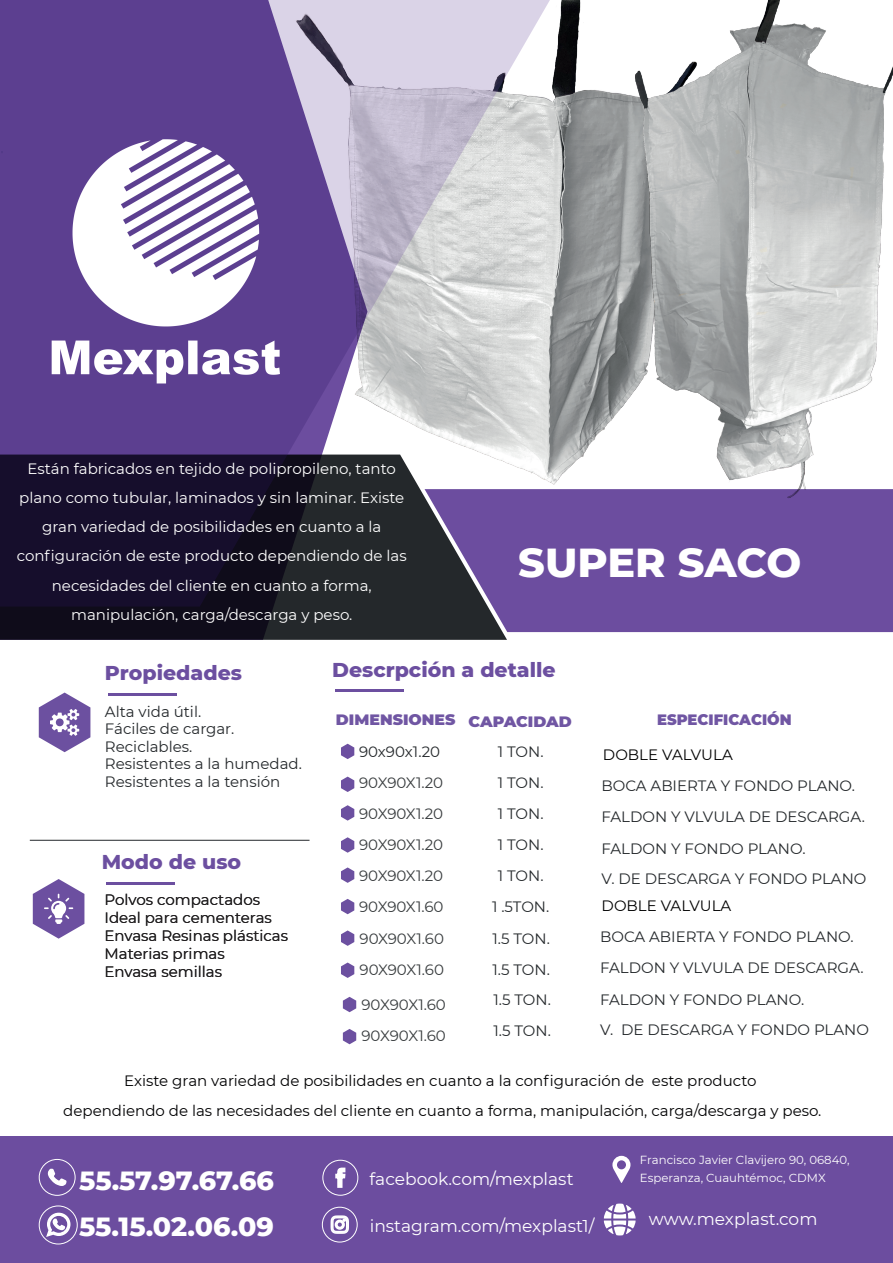
<style>
.page{position:relative;width:893px;height:1263px;background:#fff}
.page>*{position:absolute;margin:0;border:0;box-sizing:border-box;transform-origin:0 0}
.t1{font:800 41.25px "Montserrat";color:#fff}
.t2{font:800 26.85px "Montserrat";color:#fff}
.t3{font:800 20.4px "Montserrat";color:#6c4fa0}
.t4{font:17.1px "Montserrat";color:#fff}
.t5{font:15px/31px "Montserrat";color:#24282b}
.t6{font:15px/29.2px "Montserrat";color:#fff;text-align:center}
.t7{font:15px/29.2px "Montserrat";color:#000002;text-align:center}
.t8{font:15px/31px "Montserrat";color:#373b3d;text-align:justify}
.t9{font:15px "Montserrat";color:#000}
.t10{font:900 15px "Montserrat";color:#7056a3;scale:1.05 1}
.t11{font:900 15px "Montserrat";color:#7056a3}
.t12{font:11.7px "Montserrat";color:#fff}
</style>
<div class="page">
<div style="left:0;top:1137px;width:893px;height:126px;background:#6c4d9f"></div>
<svg style="left:604px;top:1203px;width:32px;height:32px"></svg>
<svg style="left:612px;top:1156px;width:18px;height:27px"></svg>
<div style="left:322px;top:1207px;width:36px;height:35px;border:1px solid #fff;border-radius:50%"></div>
<svg style="left:330px;top:1215px;width:19px;height:19px"></svg>
<div style="left:323px;top:1160px;width:35px;height:35px;border:1px solid #fff;border-radius:50%"></div>
<svg style="left:335px;top:1167px;width:11px;height:21px"></svg>
<div style="left:39px;top:1159px;width:36px;height:37px;border:1px solid #fff;border-radius:50%"></div>
<svg style="left:47px;top:1168px;width:20px;height:18px"></svg>
<div style="left:39px;top:1205px;width:39px;height:39px;border:1px solid #fff;border-radius:50%"></div>
<svg style="left:45px;top:1212px;width:26px;height:33px"></svg>
<img style="left:555px;top:0;width:338px;height:489px">
<svg style="left:341px;top:805px;width:13px;height:16px"></svg>
<svg style="left:341px;top:837px;width:13px;height:16px"></svg>
<svg style="left:341px;top:744px;width:13px;height:15px"></svg>
<svg style="left:341px;top:777px;width:13px;height:15px"></svg>
<svg style="left:341px;top:867px;width:13px;height:16px"></svg>
<svg style="left:39px;top:692px;width:51px;height:60px"></svg>
<hr style="left:106px;top:882px;width:69px;height:3px;background:#6c4fa0">
<svg style="left:33px;top:879px;width:51px;height:60px"></svg>
<div style="left:367px;top:607px;width:140px;height:33px;background:#24282b"></div>
<hr style="left:30px;top:840px;width:280px;height:1px;background:#24282b">
<hr style="left:108px;top:693px;width:68px;height:3px;background:#6c4fa0">
<hr style="left:335px;top:689px;width:68px;height:3px;background:#6c4fa0">
<svg style="left:341px;top:930px;width:13px;height:16px"></svg>
<svg style="left:341px;top:962px;width:13px;height:16px"></svg>
<svg style="left:341px;top:899px;width:13px;height:15px"></svg>
<svg style="left:343px;top:997px;width:13px;height:15px"></svg>
<svg style="left:343px;top:1029px;width:13px;height:15px"></svg>
<svg style="left:367px;top:0;width:185px;height:607px;background:#c6c5cb"></svg>
<svg style="left:0;top:0;width:367px;height:640px;background:#4c3c6c"></svg>
<svg style="left:425px;top:489px;width:468px;height:143px;background:#674b96"></svg>
<img style="left:30px;top:120px;width:272px;height:271px">
<p class="t6" style="left:17px;top:453px;width:391px">Están fabricados en tejido de polipropileno, tanto plano como tubular, laminados y sin laminar. Existe gran variedad de posibilidades en cuanto a la configuración de este producto dependiendo de las necesidades del cliente en cuanto a forma, manipulación, carga/descarga y peso.</p>
<h1 class="t1" style="left:518px;top:532px;width:284px">SUPER SACO</h1>
<h3 class="t3" style="left:105px;top:658px;width:139px">Propiedades</h3>
<p class="t5" style="left:105px;top:702px;width:199px;line-height:17.5px">Alta vida útil.<br>Fáciles de cargar.<br>Reciclables.<br>Resistentes a la humedad.<br>Resistentes a la tensión</p>
<h3 class="t3" style="left:102px;top:846px;width:141px">Modo de uso</h3>
<p class="t5" style="left:104px;top:890px;width:185px;line-height:18px">Polvos compactados<br>Ideal para cementeras<br>Envasa Resinas plásticas<br>Materias primas<br>Envasa semillas</p>
<h3 class="t3" style="left:332px;top:655px;width:225px">Descrpción a detalle</h3>
<p class="t10" style="left:336px;top:709px;width:226px">DIMENSIONES CAPACIDAD</p>
<p class="t11" style="left:657px;top:708px;width:136px">ESPECIFICACIÓN</p>
<p class="t9" style="left:603px;top:744px;width:131px">DOBLE VALVULA</p>
<p class="t5" style="left:601px;top:769px;width:265px">BOCA ABIERTA Y FONDO PLANO.<br>FALDON Y VLVULA DE DESCARGA.</p>
<p class="t5" style="left:601px;top:833px;width:266px;line-height:29.5px">FALDON Y FONDO PLANO.<br>V. DE DESCARGA Y FONDO PLANO</p>
<p class="t9" style="left:602px;top:895px;width:131px">DOBLE VALVULA</p>
<p class="t5" style="left:600px;top:920px;width:265px">BOCA ABIERTA Y FONDO PLANO.<br>FALDON Y VLVULA DE DESCARGA.</p>
<p class="t5" style="left:600px;top:984px;width:270px;line-height:29.5px">FALDON Y FONDO PLANO.<br>V. DE DESCARGA Y FONDO PLANO</p>
<p class="t5" style="left:359px;top:735px;width:83px">90x90x1.20</p>
<p class="t8" style="left:359px;top:766px;width:86px">90X90X1.20<br>90X90X1.20<br>90X90X1.20<br>90X90X1.20<br>90X90X1.60<br>90X90X1.60<br>90X90X1.60</p>
<p class="t5" style="left:492px;top:736px;width:59px;text-align:center">1 TON.<br>1 TON.<br>1 TON.<br>1 TON.<br>1 TON.<br>1 .5TON.<br>1.5 TON.<br>1.5 TON.</p>
<p class="t5" style="left:493px;top:983px;width:59px">1.5 TON.<br>1.5 TON.</p>
<p class="t8" style="left:361px;top:988px;width:86px">90X90X1.60<br>90X90X1.60</p>
<p class="t7" style="left:63px;top:1066px;width:760px">Existe gran variedad de posibilidades en cuanto a la configuración de este producto<br>dependiendo de las necesidades del cliente en cuanto a forma, manipulación, carga/descarga y peso.</p>
<p class="t12" style="left:640px;top:1152px;width:211px">Francisco Javier Clavijero 90, 06840,</p>
<p class="t4" style="left:370px;top:1167px;width:205px">facebook.com/mexplast</p>
<h2 class="t2" style="left:79px;top:1160px;width:196px">55.57.97.67.66</h2>
<p class="t12" style="left:640px;top:1170px;width:187px">Esperanza, Cuauhtémoc, CDMX</p>
<h2 class="t2" style="left:79px;top:1206px;width:196px">55.15.02.06.09</h2>
<p class="t4" style="left:370px;top:1214px;width:226px">instagram.com/mexplast1/</p>
<p class="t4" style="left:649px;top:1207px;width:170px">www.mexplast.com</p>
</div>
